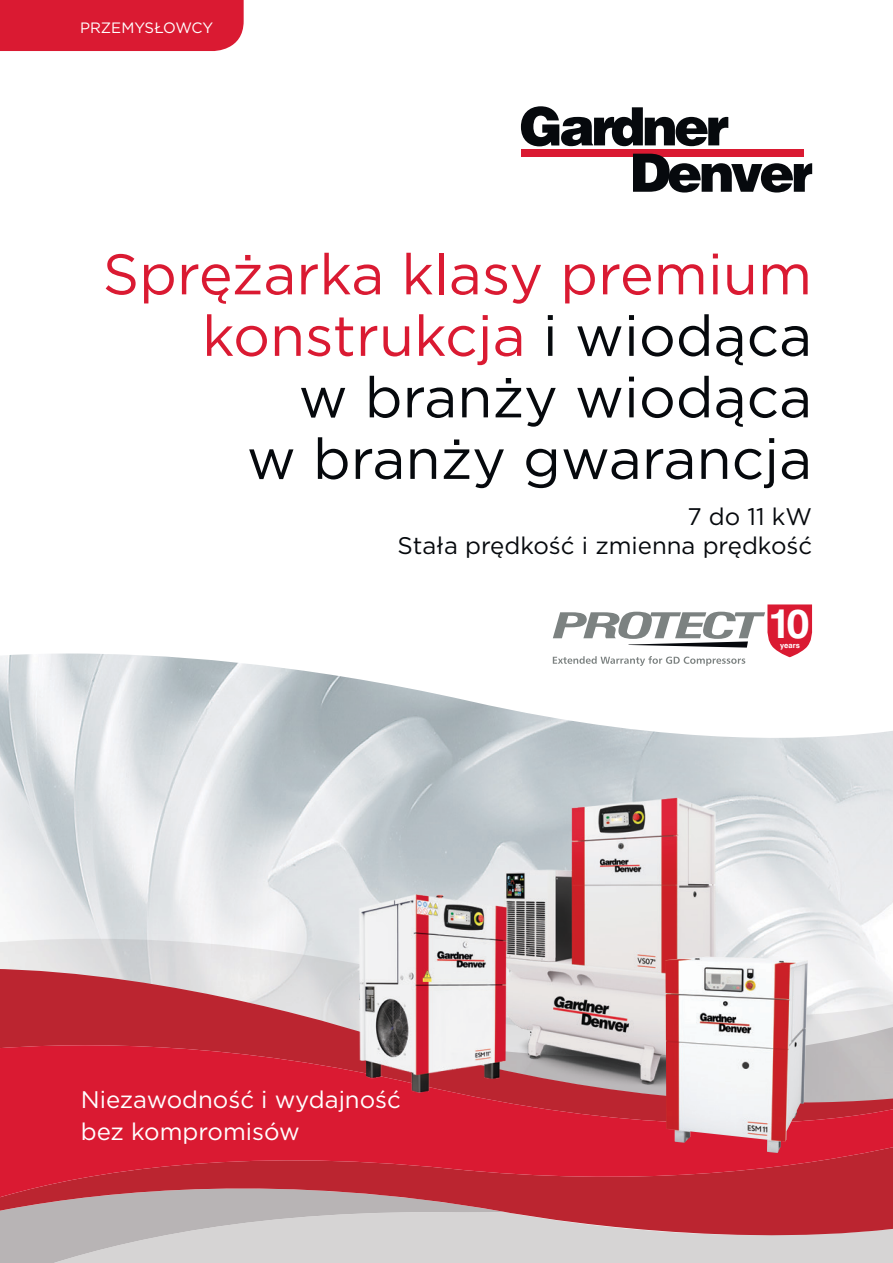
<style>
.page{position:relative;width:893px;height:1263px;background:#fff}
.page>*{position:absolute;margin:0;border:0;box-sizing:border-box;transform-origin:0 0}
.t1{font:57px/61.5px "Gotham";color:#06090d;text-align:right}
.t2{font:700 40.8px "Swiss 721 BT";color:#fff}
.t3{font:24px/28.8px "Gotham";color:#06090d;text-align:right}
.t4{font:24px/32.1px "Gotham";color:#fff}
.t5{font:15px "Gotham";color:#fff}
.t6{font:700 7.5px "Swiss 721 BT";color:#fff}
.s1{color:#da1a32}
</style>
<div class="page">
<img style="left:0;top:653px;width:893px;height:286px">
<div style="left:521px;top:149px;width:282px;height:7px;background:#da1a32"></div>
<svg style="left:633px;top:154px;width:179px;height:39px"></svg>
<svg style="left:521px;top:106px;width:207px;height:40px"></svg>
<div style="left:504px;top:1250px;width:389px;height:13px;background:#d6d4d4"></div>
<svg style="left:0;top:1250px;width:504px;height:13px"></svg>
<svg style="left:0;top:939px;width:879px;height:30px"></svg>
<svg style="left:0;top:969px;width:893px;height:72px;fill:#bb2530"></svg>
<svg style="left:0;top:1201px;width:893px;height:49px"></svg>
<svg style="left:0;top:1041px;width:893px;height:160px;fill:#da1a32"></svg>
<svg style="left:553px;top:604px;width:259px;height:62px"></svg>
<div style="left:0;top:0;width:244px;height:51px;background:#da1a32"></div>
<img style="left:427px;top:755px;width:367px;height:367px">
<img style="left:665px;top:957px;width:143px;height:196px">
<img style="left:350px;top:875px;width:171px;height:240px">
<p class="t5" style="left:80px;top:18px;width:135px">PRZEMYSŁOWCY</p>
<p class="t1" style="left:103px;top:242px;width:711px"><span class="s1">Sprężarka klasy premium konstrukcja</span> i wiodąca<br>w branży wiodąca<br>w branży gwarancja</p>
<p class="t3" style="left:397px;top:502px;width:416px">7 do 11 kW<br>Stała prędkość i zmienna prędkość</p>
<p class="t4" style="left:81px;top:1083px;width:322px">Niezawodność i wydajność bez kompromisów</p>
<p class="t2" style="left:768px;top:599px;width:43px">10</p>
<p class="t6" style="left:780px;top:640px;width:21px">years</p>
</div>
